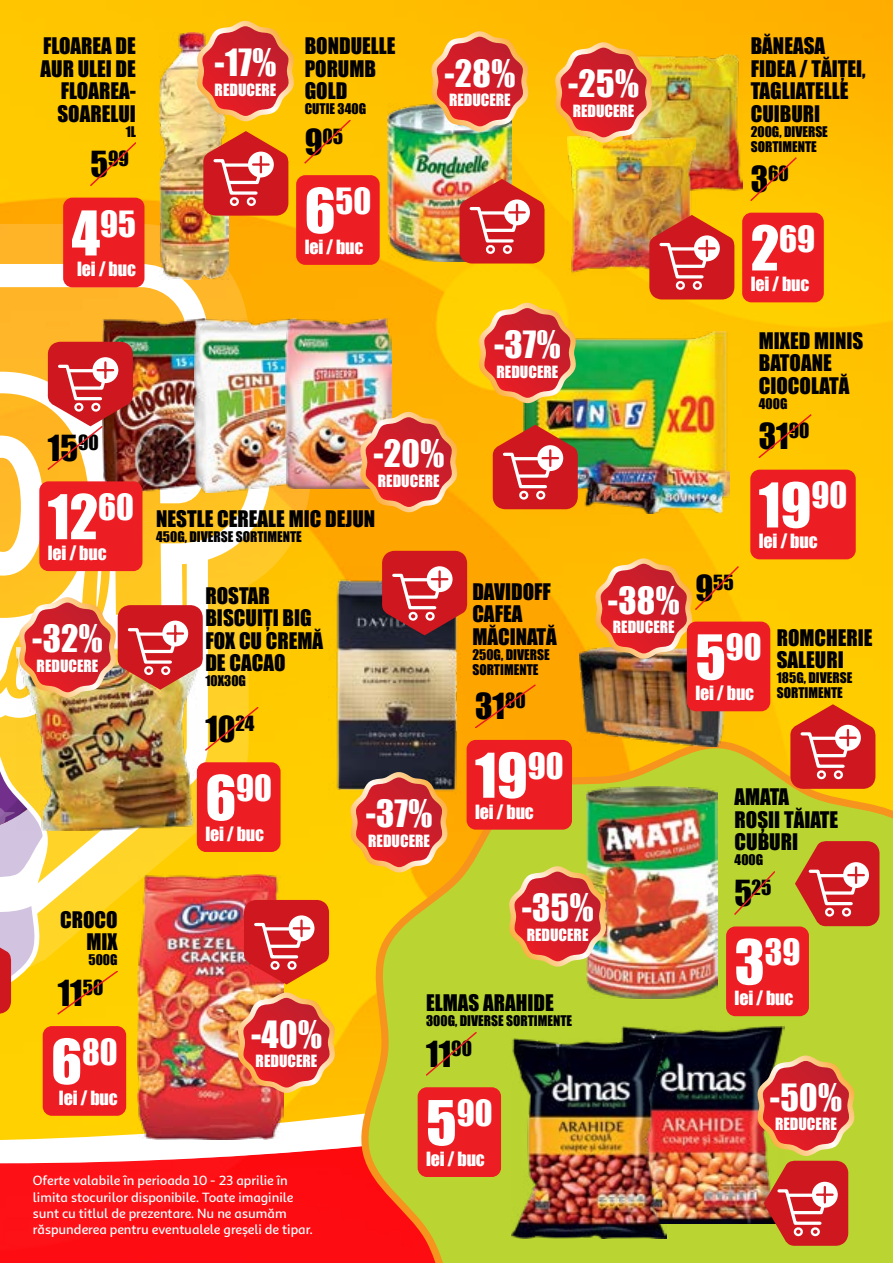
<style>
.page{position:relative;width:893px;height:1263px;background:#fff}
.page>*{position:absolute;margin:0;border:0;box-sizing:border-box;transform-origin:0 0}
.t1{font:57px "Impact";color:#fff}
.t2{font:34.5px "Impact";letter-spacing:.01em;color:#fff}
.t3{font:33.3px "Impact";color:#fff}
.t4{font:33px "Impact";color:#000}
.t5{font:21px/22.5px "Impact";color:#000}
.t6{font:19.2px "Impact";color:#000}
.t7{font:18px "Impact";letter-spacing:-.01em;color:#fff}
.t8{font:15.45px "Impact";color:#fff}
.t9{font:500 13.5px/16.2px "Sana Sans Alt";color:#fff}
.t10{font:13.5px/15px "Impact";color:#000}
.s1{font-size:33px}
.s2{font-size:57px}
</style>
<div class="page">
<img style="left:0;top:0;width:893px;height:931px">
<svg style="left:0;top:224px;width:311px;height:312px;background:#feb013"></svg>
<svg style="left:0;top:264px;width:271px;height:272px;fill:#ffb628"></svg>
<svg style="left:0;top:393px;width:250px;height:143px"></svg>
<img style="left:0;top:1054px;width:350px;height:209px">
<svg style="left:350px;top:741px;width:543px;height:522px;background:#c8c629"></svg>
<img style="left:579px;top:647px;width:146px;height:100px">
<div style="left:687px;top:622px;width:83px;height:89px;background:#ed1d24;border-radius:9px"></div>
<svg style="left:595px;top:558px;width:143px;height:101px;background:#e46528"></svg>
<svg style="left:790px;top:704px;width:86px;height:85px;background:#dc5336"></svg>
<hr style="left:840px;top:736px;width:16px;height:3px;background:#d2232a">
<img style="left:523px;top:332px;width:207px;height:181px">
<div style="left:750px;top:470px;width:106px;height:89px;background:#ed1d24;border-radius:9px"></div>
<svg style="left:759px;top:415px;width:52px;height:43px;background:#febe01"></svg>
<svg style="left:478px;top:303px;width:98px;height:100px;background:#de6230"></svg>
<svg style="left:492px;top:425px;width:86px;height:84px;background:#d34d39"></svg>
<div style="left:742px;top:213px;width:82px;height:89px;background:#ed1d24;border-radius:9px"></div>
<svg style="left:751px;top:158px;width:45px;height:43px;background:#febd01"></svg>
<img style="left:653px;top:54px;width:89px;height:137px">
<img style="left:567px;top:136px;width:128px;height:140px">
<svg style="left:554px;top:42px;width:99px;height:101px;background:#e26433"></svg>
<svg style="left:649px;top:215px;width:86px;height:84px;background:#d74d3b"></svg>
<div style="left:296px;top:175px;width:84px;height:90px;background:#ed1d24;border-radius:9px"></div>
<svg style="left:305px;top:120px;width:45px;height:43px;background:#febd01"></svg>
<img style="left:387px;top:104px;width:124px;height:157px">
<svg style="left:431px;top:31px;width:98px;height:101px;background:#dd613b"></svg>
<img style="left:459px;top:179px;width:86px;height:84px">
<hr style="left:509px;top:211px;width:16px;height:3px;background:#d2232a">
<img style="left:159px;top:32px;width:70px;height:248px">
<svg style="left:196px;top:21px;width:99px;height:100px;background:#e26137"></svg>
<div style="left:63px;top:198px;width:81px;height:89px;background:#ed1d24;border-radius:9px"></div>
<svg style="left:90px;top:143px;width:46px;height:43px;background:#fec101"></svg>
<svg style="left:203px;top:131px;width:86px;height:85px;background:#da523d"></svg>
<hr style="left:253px;top:163px;width:16px;height:3px;background:#d2232a">
<div style="left:418px;top:1087px;width:83px;height:90px;background:#ed1d24;border-radius:9px"></div>
<svg style="left:426px;top:1032px;width:50px;height:43px;background:#bccc31"></svg>
<img style="left:620px;top:1027px;width:165px;height:196px">
<img style="left:511px;top:1039px;width:155px;height:199px">
<svg style="left:757px;top:1055px;width:98px;height:191px;background:#ca5c3c"></svg>
<hr style="left:817px;top:1193px;width:16px;height:3px;background:#d2232a">
<div style="left:726px;top:926px;width:83px;height:90px;background:#ed1d24;border-radius:9px"></div>
<svg style="left:735px;top:871px;width:40px;height:43px;background:#bccb31"></svg>
<img style="left:586px;top:787px;width:132px;height:211px">
<img style="left:509px;top:866px;width:98px;height:101px">
<svg style="left:795px;top:841px;width:84px;height:86px;background:#d1543e"></svg>
<img style="left:336px;top:566px;width:133px;height:234px">
<div style="left:467px;top:740px;width:105px;height:90px;background:#ed1d24;border-radius:9px"></div>
<div style="left:475px;top:685px;width:60px;height:43px;background:#ffa500"></div>
<svg style="left:350px;top:772px;width:98px;height:100px;background:#cf5233"></svg>
<svg style="left:382px;top:551px;width:86px;height:84px;background:#c43e3c"></svg>
<img style="left:138px;top:1093px;width:145px;height:46px">
<div style="left:43px;top:1026px;width:83px;height:90px;background:#ed1d24;border-radius:9px"></div>
<img style="left:0;top:536px;width:336px;height:557px">
<hr style="left:167px;top:632px;width:16px;height:3px;background:#d2232a">
<img style="left:103px;top:319px;width:107px;height:174px">
<img style="left:194px;top:318px;width:107px;height:174px">
<img style="left:285px;top:318px;width:107px;height:170px">
<svg style="left:360px;top:412px;width:98px;height:100px;background:#e25935"></svg>
<div style="left:39px;top:481px;width:103px;height:90px;background:#ed1d24;border-radius:9px"></div>
<svg style="left:47px;top:342px;width:86px;height:127px"></svg>
<p class="t5" style="left:41px;top:34px;width:97px;text-align:right">FLOAREA DE<br>AUR ULEI DE<br>FLOAREA-<br>SOARELUI</p>
<p class="t10" style="left:126px;top:123px;width:12px">1L</p>
<p class="t6" style="left:90px;top:144px;width:40px"><span class="s1">5</span>99</p>
<h3 class="t3" style="left:72px;top:198px;width:66px"><span class="s2">4</span>95</h3>
<p class="t7" style="left:77px;top:255px;width:60px">lei / buc</p>
<p class="t5" style="left:305px;top:34px;width:92px">BONDUELLE<br>PORUMB<br>GOLD</p>
<p class="t10" style="left:305px;top:101px;width:63px">CUTIE 340G</p>
<p class="t6" style="left:305px;top:121px;width:40px"><span class="s1">9</span>05</p>
<h3 class="t3" style="left:305px;top:175px;width:68px"><span class="s2">6</span>50</h3>
<p class="t7" style="left:305px;top:233px;width:60px">lei / buc</p>
<h2 class="t2" style="left:215px;top:36px;width:63px">-17%</h2>
<h2 class="t2" style="left:444px;top:46px;width:72px">-28%</h2>
<p class="t8" style="left:215px;top:78px;width:63px">REDUCERE</p>
<p class="t8" style="left:449px;top:88px;width:63px">REDUCERE</p>
<h2 class="t2" style="left:568px;top:57px;width:72px">-25%</h2>
<p class="t8" style="left:573px;top:99px;width:63px">REDUCERE</p>
<h2 class="t2" style="left:494px;top:318px;width:68px">-37%</h2>
<p class="t8" style="left:497px;top:360px;width:63px">REDUCERE</p>
<p class="t6" style="left:78px;top:427px;width:22px">90</p>
<h3 class="t4" style="left:48px;top:422px;width:32px">15</h3>
<h2 class="t2" style="left:373px;top:427px;width:72px">-20%</h2>
<h1 class="t1" style="left:48px;top:473px;width:88px">12<sup>60</sup></h1>
<p class="t7" style="left:48px;top:539px;width:60px">lei / buc</p>
<p class="t8" style="left:378px;top:469px;width:63px">REDUCERE</p>
<p class="t5" style="left:156px;top:506px;width:221px">NESTLE CEREALE MIC DEJUN</p>
<p class="t10" style="left:156px;top:528px;width:147px">450G, DIVERSE SORTIMENTE</p>
<p class="t5" style="left:751px;top:34px;width:117px">BĂNEASA<br>FIDEA / TĂIȚEI,<br>TAGLIATELLE<br>CUIBURI</p>
<p class="t10" style="left:751px;top:123px;width:79px">200G, DIVERSE<br>SORTIMENTE</p>
<p class="t6" style="left:751px;top:159px;width:40px"><span class="s1">3</span>60</p>
<h3 class="t3" style="left:751px;top:213px;width:66px"><span class="s2">2</span>69</h3>
<p class="t7" style="left:751px;top:270px;width:60px">lei / buc</p>
<p class="t5" style="left:759px;top:329px;width:106px">MIXED MINIS<br>BATOANE<br>CIOCOLATĂ</p>
<p class="t10" style="left:759px;top:395px;width:30px">400G</p>
<h3 class="t4" style="left:759px;top:411px;width:52px">31<sup>90</sup></h3>
<h1 class="t1" style="left:759px;top:461px;width:90px">19<sup>90</sup></h1>
<p class="t7" style="left:759px;top:527px;width:60px">lei / buc</p>
<h2 class="t2" style="left:32px;top:612px;width:72px">-32%</h2>
<p class="t8" style="left:37px;top:654px;width:63px">REDUCERE</p>
<p class="t5" style="left:60px;top:907px;width:59px;text-align:right">CROCO<br>MIX</p>
<p class="t10" style="left:89px;top:952px;width:31px">500G</p>
<h3 class="t4" style="left:58px;top:967px;width:47px">11<sup>50</sup></h3>
<h3 class="t3" style="left:51px;top:1026px;width:68px"><span class="s2">6</span>80</h3>
<p class="t7" style="left:59px;top:1084px;width:60px">lei / buc</p>
<p class="t5" style="left:205px;top:584px;width:119px">ROSTAR<br>BISCUIȚI BIG<br>FOX CU CREMĂ<br>DE CACAO</p>
<p class="t10" style="left:205px;top:673px;width:42px">10X30G</p>
<h3 class="t4" style="left:205px;top:703px;width:51px">10<sup>24</sup></h3>
<h3 class="t3" style="left:205px;top:762px;width:68px"><span class="s2">6</span>90</h3>
<p class="t7" style="left:205px;top:820px;width:60px">lei / buc</p>
<h2 class="t2" style="left:251px;top:1007px;width:72px">-40%</h2>
<p class="t8" style="left:256px;top:1049px;width:63px">REDUCERE</p>
<p class="t9" style="left:33px;top:1171px;width:282px">Oferte valabile în perioada 10 - 23 aprilie în limita stocurilor disponibile. Toate imaginile sunt cu titlul de prezentare. Nu ne asumăm răspunderea pentru eventualele greșeli de tipar.</p>
<h2 class="t2" style="left:366px;top:787px;width:68px">-37%</h2>
<p class="t8" style="left:368px;top:829px;width:63px">REDUCERE</p>
<p class="t5" style="left:472px;top:580px;width:86px">DAVIDOFF<br>CAFEA<br>MĂCINATĂ</p>
<p class="t10" style="left:472px;top:647px;width:79px">250G, DIVERSE<br>SORTIMENTE</p>
<h3 class="t4" style="left:475px;top:681px;width:52px">31<sup>80</sup></h3>
<h1 class="t1" style="left:475px;top:731px;width:90px">19<sup>90</sup></h1>
<p class="t7" style="left:475px;top:798px;width:60px">lei / buc</p>
<h2 class="t2" style="left:522px;top:881px;width:73px">-35%</h2>
<p class="t8" style="left:527px;top:923px;width:63px">REDUCERE</p>
<p class="t5" style="left:426px;top:991px;width:129px">ELMAS ARAHIDE</p>
<p class="t10" style="left:426px;top:1013px;width:148px">300G, DIVERSE SORTIMENTE</p>
<h3 class="t4" style="left:426px;top:1028px;width:47px">11<sup>90</sup></h3>
<h3 class="t3" style="left:426px;top:1087px;width:68px"><span class="s2">5</span>90</h3>
<p class="t7" style="left:426px;top:1145px;width:60px">lei / buc</p>
<h2 class="t2" style="left:608px;top:573px;width:128px">-38% <sup>9</sup><sup>55</sup></h2>
<h3 class="t3" style="left:695px;top:621px;width:68px"><span class="s2">5</span>90</h3>
<p class="t7" style="left:695px;top:679px;width:60px">lei / buc</p>
<p class="t8" style="left:613px;top:615px;width:63px">REDUCERE</p>
<p class="t5" style="left:777px;top:625px;width:97px">ROMCHERIE<br>SALEURI</p>
<p class="t10" style="left:777px;top:670px;width:77px">185G, DIVERSE<br>SORTIMENTE</p>
<p class="t5" style="left:735px;top:785px;width:105px">AMATA<br>ROȘII TĂIATE<br>CUBURI</p>
<p class="t10" style="left:735px;top:852px;width:30px">400G</p>
<p class="t6" style="left:735px;top:873px;width:39px"><span class="s1">5</span>25</p>
<h3 class="t3" style="left:735px;top:926px;width:67px"><span class="s2">3</span>39</h3>
<p class="t7" style="left:735px;top:984px;width:60px">lei / buc</p>
<h2 class="t2" style="left:770px;top:1070px;width:74px">-50%</h2>
<p class="t8" style="left:775px;top:1112px;width:63px">REDUCERE</p>
</div>
